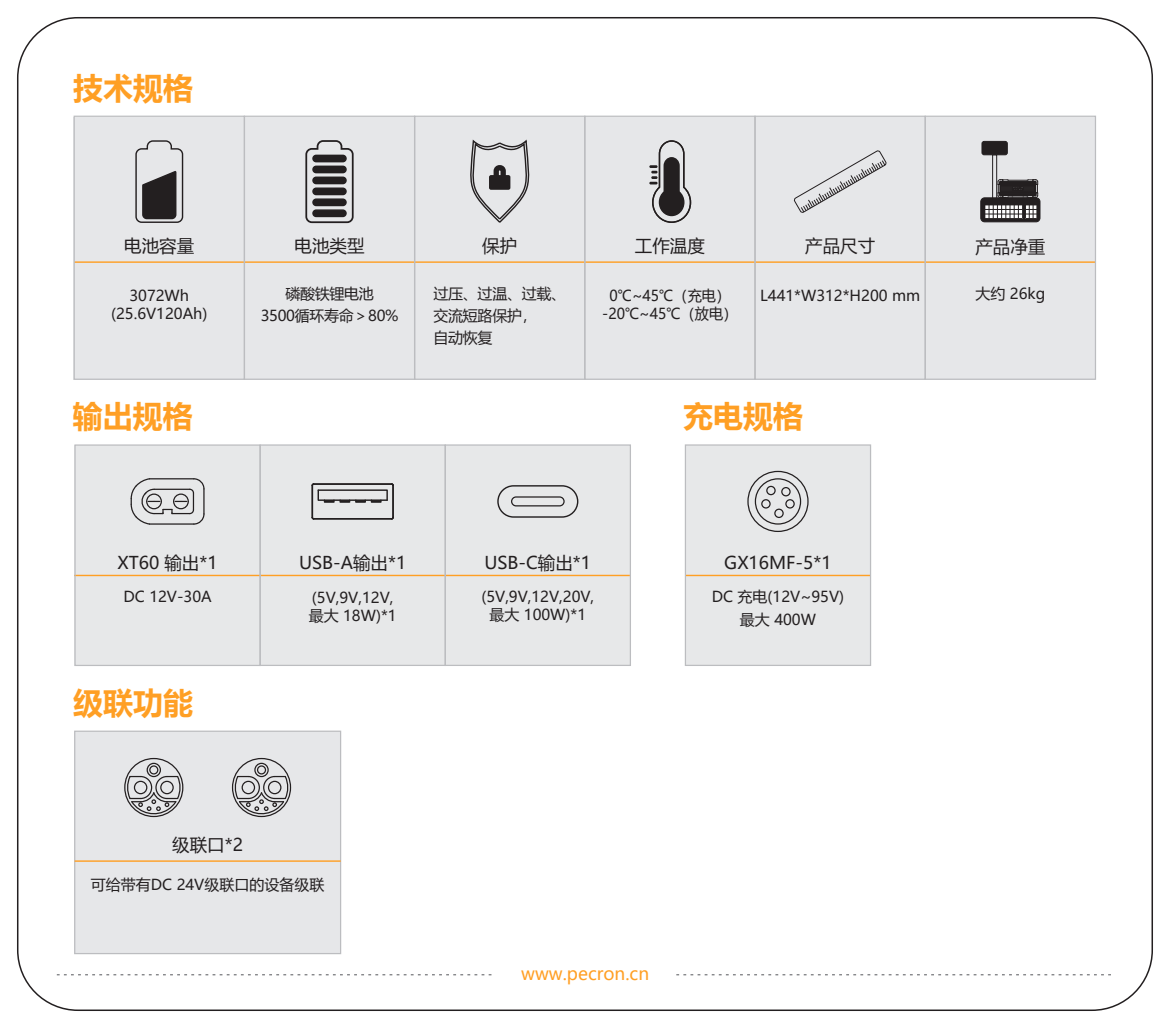
<style>
.page{position:relative;width:1170px;height:1028px;background:#fff}
.page>*{position:absolute;margin:0;border:0;box-sizing:border-box;transform-origin:0 0}
.t1{font:700 30.25px "Microsoft Ya Hei";color:#ff9f24}
.t2{font:17.5px "Microsoft Ya Hei";color:#231f20}
.t3{font:17.5px "Microsoft Ya Hei";color:#ff9f24}
.t4{font:15px/18px "Microsoft Ya Hei";color:#231f20;text-align:center}
.t5{font:15px/21.8px "Microsoft Ya Hei";letter-spacing:-.02em;color:#231f20;text-align:center}
.t6{font:15px/17.5px "Microsoft Ya Hei";color:#231f20;text-align:center;scale:.95 1}
</style>
<div class="page">
<div style="left:74px;top:117px;width:1020px;height:263px;background:#e6e7e9"></div>
<hr style="left:74px;top:261px;width:1021px;height:2px;background:#ff9f24">
<svg style="left:135px;top:140px;width:49px;height:83px"></svg>
<svg style="left:305px;top:140px;width:49px;height:84px"></svg>
<div style="left:313px;top:210px;width:33px;height:6px;background:#231f20;border-radius:3px"></div>
<div style="left:312px;top:209px;width:35px;height:8px;border:1px solid #231f20;border-radius:3px"></div>
<div style="left:313px;top:199px;width:33px;height:6px;background:#231f20;border-radius:3px"></div>
<div style="left:312px;top:198px;width:35px;height:8px;border:1px solid #231f20;border-radius:3px"></div>
<div style="left:313px;top:188px;width:33px;height:6px;background:#231f20;border-radius:3px"></div>
<div style="left:312px;top:187px;width:35px;height:8px;border:1px solid #231f20;border-radius:3px"></div>
<div style="left:313px;top:177px;width:33px;height:7px;background:#231f20;border-radius:3px"></div>
<div style="left:312px;top:176px;width:35px;height:8px;border:1px solid #231f20;border-radius:3px"></div>
<div style="left:313px;top:166px;width:33px;height:7px;background:#231f20;border-radius:3px"></div>
<div style="left:312px;top:166px;width:35px;height:7px;border:1px solid #231f20;border-radius:3px"></div>
<div style="left:313px;top:155px;width:33px;height:7px;background:#231f20;border-radius:3px"></div>
<div style="left:312px;top:155px;width:35px;height:7px;border:1px solid #231f20;border-radius:3px"></div>
<svg style="left:793px;top:150px;width:94px;height:63px"></svg>
<svg style="left:470px;top:139px;width:60px;height:84px"></svg>
<svg style="left:649px;top:140px;width:42px;height:83px"></svg>
<div style="left:980px;top:198px;width:59px;height:24px;background:#231f20;border-radius:4px"></div>
<div style="left:980px;top:197px;width:60px;height:25px;border:1px solid #231f20;border-radius:4px"></div>
<div style="left:981px;top:141px;width:26px;height:14px;background:#231f20;border-radius:2px"></div>
<div style="left:981px;top:141px;width:26px;height:14px;border:1px solid #231f20;border-radius:2px"></div>
<div style="left:992px;top:154px;width:4px;height:49px;border:1px solid #231f20"></div>
<svg style="left:985px;top:205px;width:52px;height:14px"></svg>
<hr style="left:984px;top:218px;width:38px;height:1px;background:#231f20">
<hr style="left:984px;top:214px;width:38px;height:1px;background:#231f20">
<hr style="left:984px;top:209px;width:38px;height:1px;background:#231f20">
<svg style="left:997px;top:179px;width:41px;height:19px"></svg>
<div style="left:74px;top:116px;width:171px;height:264px;border:1px solid #bcbdc0"></div>
<div style="left:244px;top:116px;width:171px;height:264px;border:1px solid #bcbdc0"></div>
<div style="left:414px;top:116px;width:171px;height:264px;border:1px solid #bcbdc0"></div>
<div style="left:584px;top:116px;width:171px;height:264px;border:1px solid #bcbdc0"></div>
<div style="left:754px;top:116px;width:171px;height:264px;border:1px solid #bcbdc0"></div>
<div style="left:924px;top:116px;width:171px;height:264px;border:1px solid #bcbdc0"></div>
<div style="left:75px;top:445px;width:555px;height:220px;background:#e7e8e9"></div>
<hr style="left:74px;top:575px;width:556px;height:1px;background:#ff9f24">
<hr style="left:313px;top:518px;width:79px;height:1px;background:#231f20">
<hr style="left:311px;top:485px;width:2px;height:32px;background:#231f20">
<hr style="left:392px;top:485px;width:2px;height:32px;background:#231f20">
<svg style="left:339px;top:501px;width:11px;height:2px"></svg>
<svg style="left:355px;top:501px;width:11px;height:2px"></svg>
<svg style="left:371px;top:501px;width:10px;height:2px"></svg>
<svg style="left:324px;top:501px;width:10px;height:2px"></svg>
<svg style="left:311px;top:483px;width:83px;height:18px"></svg>
<div style="left:497px;top:485px;width:81px;height:32px;border:1px solid #231f20;border-radius:16px"></div>
<div style="left:511px;top:496px;width:53px;height:10px;border:1px solid #231f20;border-radius:4px"></div>
<svg style="left:130px;top:478px;width:75px;height:47px"></svg>
<div style="left:74px;top:444px;width:187px;height:222px;border:1px solid #bcbdc0"></div>
<div style="left:685px;top:445px;width:185px;height:220px;background:#e7e8e9"></div>
<hr style="left:685px;top:575px;width:185px;height:1px;background:#ff9f24">
<div style="left:684px;top:444px;width:187px;height:222px;border:1px solid #bcbdc0"></div>
<div style="left:259px;top:444px;width:187px;height:222px;border:1px solid #bcbdc0"></div>
<div style="left:444px;top:444px;width:187px;height:222px;border:1px solid #bcbdc0"></div>
<div style="left:747px;top:471px;width:61px;height:61px;border:1px solid #231f20;border-radius:50%"></div>
<div style="left:754px;top:478px;width:47px;height:46px;border:1px solid #231f20;border-radius:50%"></div>
<div style="left:766px;top:486px;width:9px;height:9px;border:1px solid #231f20;border-radius:50%"></div>
<div style="left:761px;top:499px;width:9px;height:9px;border:1px solid #231f20;border-radius:50%"></div>
<div style="left:774px;top:508px;width:9px;height:10px;border:1px solid #231f20;border-radius:50%"></div>
<div style="left:785px;top:499px;width:9px;height:9px;border:1px solid #231f20;border-radius:50%"></div>
<div style="left:781px;top:487px;width:9px;height:9px;border:1px solid #231f20;border-radius:50%"></div>
<div style="left:74px;top:731px;width:267px;height:222px;background:#e6e7e9"></div>
<div style="left:74px;top:730px;width:267px;height:224px;border:1px solid #bcbdc0"></div>
<hr style="left:75px;top:860px;width:266px;height:1px;background:#ff9f24">
<div style="left:149px;top:765px;width:9px;height:9px;border:1px solid #231f20;border-radius:50%"></div>
<div style="left:147px;top:762px;width:14px;height:15px;border:1px solid #231f20;border-radius:50%"></div>
<svg style="left:127px;top:775px;width:54px;height:42px"></svg>
<div style="left:124px;top:758px;width:59px;height:59px;border:1px solid #231f20;border-radius:50%"></div>
<div style="left:257px;top:765px;width:9px;height:9px;border:1px solid #231f20;border-radius:50%"></div>
<div style="left:254px;top:762px;width:15px;height:15px;border:1px solid #231f20;border-radius:50%"></div>
<svg style="left:234px;top:775px;width:54px;height:42px"></svg>
<div style="left:232px;top:758px;width:59px;height:59px;border:1px solid #231f20;border-radius:50%"></div>
<svg style="left:57px;top:974px;width:435px;height:1px"></svg>
<svg style="left:676px;top:974px;width:435px;height:1px"></svg>
<h1 class="t1" style="left:73px;top:67px;width:121px">技术规格</h1>
<p class="t2" style="left:635px;top:234px;width:71px">工作温度</p>
<p class="t6" style="left:602px;top:286px;width:144px">0℃~45℃（充电）-20℃~45℃（放电）</p>
<p class="t2" style="left:805px;top:234px;width:71px">产品尺寸</p>
<p class="t4" style="left:760px;top:286px;width:161px">L441*W312*H200 mm</p>
<p class="t2" style="left:482px;top:234px;width:36px">保护</p>
<p class="t5" style="left:433px;top:283px;width:134px;text-align:left">过压、过温、过载、交流短路保护，<br>自动恢复</p>
<p class="t2" style="left:124px;top:234px;width:71px">电池容量</p>
<p class="t2" style="left:294px;top:234px;width:72px">电池类型</p>
<p class="t2" style="left:975px;top:235px;width:71px">产品净重</p>
<p class="t4" style="left:129px;top:286px;width:61px">3072Wh</p>
<p class="t4" style="left:975px;top:284px;width:71px">大约 26kg</p>
<p class="t4" style="left:111px;top:304px;width:98px">(25.6V120Ah)</p>
<p class="t5" style="left:261px;top:283px;width:139px">磷酸铁锂电池<br>3500循环寿命＞80%</p>
<h1 class="t1" style="left:73px;top:395px;width:121px">输出规格</h1>
<h1 class="t1" style="left:683px;top:395px;width:121px">充电规格</h1>
<p class="t2" style="left:117px;top:550px;width:102px">XT60 输出*1</p>
<p class="t2" style="left:299px;top:550px;width:109px">USB-A输出*1</p>
<p class="t4" style="left:123px;top:587px;width:90px">DC 12V-30A</p>
<h1 class="t1" style="left:73px;top:681px;width:121px">级联功能</h1>
<p class="t2" style="left:172px;top:833px;width:72px">级联口*2</p>
<p class="t4" style="left:309px;top:588px;width:89px;text-align:left">(5V,9V,12V,最大 18W)*1</p>
<p class="t4" style="left:91px;top:874px;width:235px">可给带有DC 24V级联口的设备级联</p>
<p class="t2" style="left:484px;top:550px;width:108px">USB-C输出*1</p>
<p class="t4" style="left:481px;top:587px;width:114px">(5V,9V,12V,20V,最大 100W)*1</p>
<p class="t2" style="left:724px;top:550px;width:109px">GX16MF-5*1</p>
<p class="t4" style="left:711px;top:585px;width:134px;line-height:22.5px">DC 充电(12V~95V)最大 400W</p>
<p class="t3" style="left:521px;top:961px;width:129px">www.pecron.cn</p>
</div>
